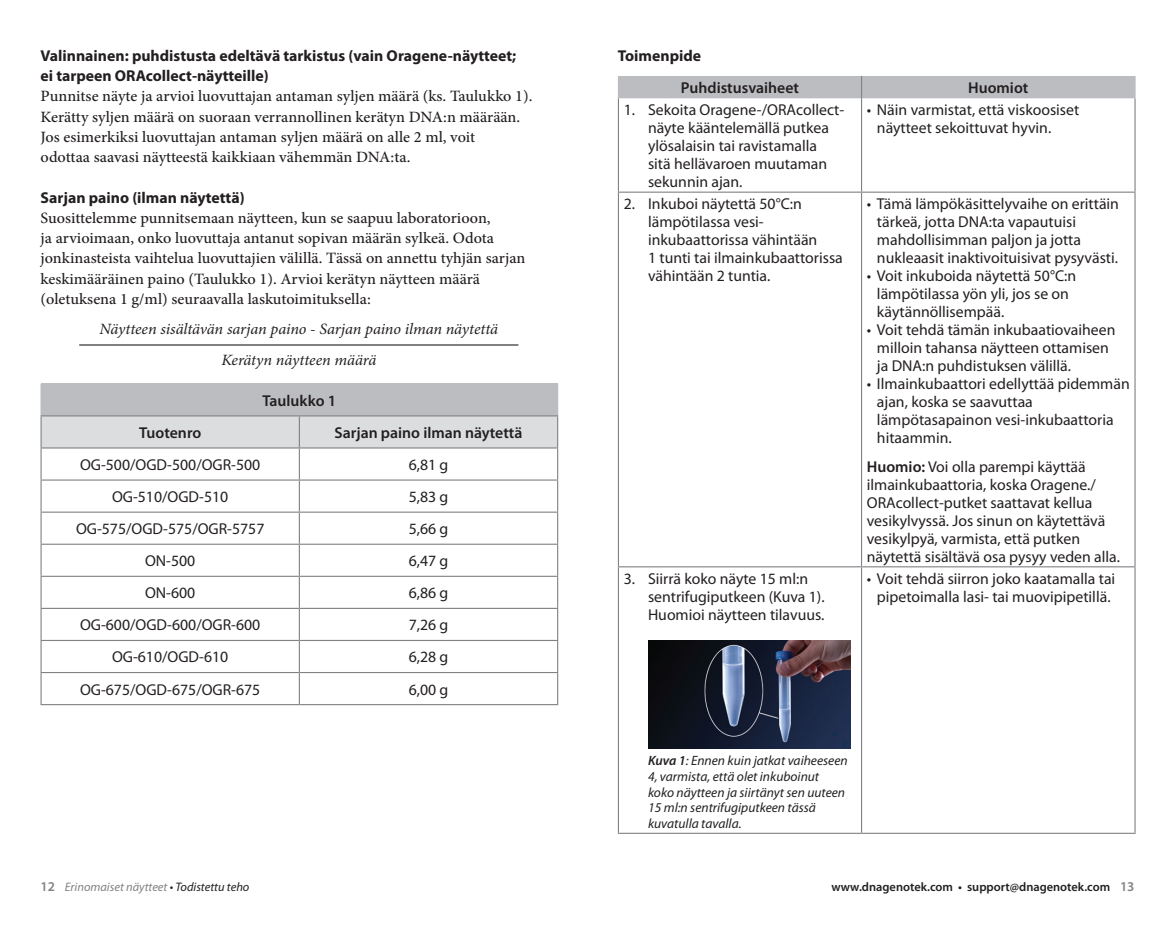
<style>
.page{position:relative;width:1175px;height:932px;background:#fff}
.page>*{position:absolute;margin:0;border:0;box-sizing:border-box;transform-origin:0 0}
.t1{font:15.75px/18px "Myriad Pro";color:#231f20}
.t2{font:500 15.75px/20.2px "Minion Pro";color:#231f20}
.t3{font:700 15.75px/20.2px "Myriad Pro";color:#231f20}
.t4{font:italic 15.75px/30.4px "Minion Pro";letter-spacing:-.005em;color:#231f20;text-align:center}
.t5{font:600 15.75px "Myriad Pro";color:#231f20}
.t6{font:italic 13.5px/15.8px "Myriad Pro";color:#231f20}
.t7{font:600 12.38px "Myriad Pro";color:#231f20}
.t8{font:italic 12.38px "Myriad Pro";color:#808285}
.s1{font-weight:600}
.s2{font-weight:600;font-style:normal;font-size:13.5px}
.s3{color:#231f20}
.s4{font-size:13.5px;color:#808285}
</style>
<div class="page">
<hr style="left:79px;top:344px;width:439px;height:1px;background:#231f20">
<div style="left:41px;top:384px;width:516px;height:32px;background:#bcbdc0"></div>
<div style="left:42px;top:416px;width:515px;height:31px;background:#dcdddf"></div>
<hr style="left:557px;top:384px;width:1px;height:31px;background:#bcbdc0">
<hr style="left:40px;top:416px;width:2px;height:31px;background:#808285">
<hr style="left:557px;top:416px;width:1px;height:31px;background:#808285">
<hr style="left:40px;top:448px;width:2px;height:31px;background:#808285">
<hr style="left:40px;top:480px;width:2px;height:31px;background:#808285">
<hr style="left:40px;top:512px;width:2px;height:31px;background:#808285">
<hr style="left:40px;top:543px;width:259px;height:1px;background:#808285">
<hr style="left:40px;top:544px;width:2px;height:31px;background:#808285">
<hr style="left:40px;top:575px;width:259px;height:2px;background:#808285">
<hr style="left:40px;top:577px;width:2px;height:31px;background:#808285">
<hr style="left:40px;top:608px;width:259px;height:1px;background:#808285">
<hr style="left:40px;top:609px;width:2px;height:31px;background:#808285">
<hr style="left:40px;top:640px;width:259px;height:1px;background:#808285">
<hr style="left:40px;top:641px;width:2px;height:31px;background:#808285">
<hr style="left:40px;top:672px;width:259px;height:1px;background:#808285">
<hr style="left:40px;top:673px;width:2px;height:31px;background:#808285">
<hr style="left:40px;top:704px;width:259px;height:1px;background:#808285">
<hr style="left:557px;top:448px;width:1px;height:31px;background:#808285">
<hr style="left:557px;top:480px;width:1px;height:31px;background:#808285">
<hr style="left:557px;top:512px;width:1px;height:31px;background:#808285">
<hr style="left:299px;top:543px;width:259px;height:1px;background:#808285">
<hr style="left:557px;top:544px;width:1px;height:31px;background:#808285">
<hr style="left:299px;top:575px;width:259px;height:2px;background:#808285">
<hr style="left:557px;top:577px;width:1px;height:31px;background:#808285">
<hr style="left:299px;top:608px;width:259px;height:1px;background:#808285">
<hr style="left:557px;top:609px;width:1px;height:31px;background:#808285">
<hr style="left:299px;top:640px;width:259px;height:1px;background:#808285">
<hr style="left:557px;top:641px;width:1px;height:31px;background:#808285">
<hr style="left:299px;top:672px;width:259px;height:1px;background:#808285">
<hr style="left:557px;top:673px;width:1px;height:31px;background:#808285">
<hr style="left:299px;top:704px;width:259px;height:1px;background:#808285">
<hr style="left:40px;top:384px;width:2px;height:31px;background:#bcbdc0">
<hr style="left:40px;top:415px;width:259px;height:1px;background:#808285">
<hr style="left:299px;top:415px;width:259px;height:1px;background:#808285">
<hr style="left:299px;top:416px;width:1px;height:31px;background:#808285">
<hr style="left:40px;top:447px;width:259px;height:1px;background:#808285">
<hr style="left:299px;top:447px;width:259px;height:1px;background:#808285">
<hr style="left:299px;top:448px;width:1px;height:31px;background:#808285">
<hr style="left:40px;top:479px;width:259px;height:1px;background:#808285">
<hr style="left:299px;top:479px;width:259px;height:1px;background:#808285">
<hr style="left:299px;top:480px;width:1px;height:31px;background:#808285">
<hr style="left:40px;top:511px;width:259px;height:1px;background:#808285">
<hr style="left:299px;top:511px;width:259px;height:1px;background:#808285">
<hr style="left:299px;top:512px;width:1px;height:31px;background:#808285">
<hr style="left:299px;top:544px;width:1px;height:31px;background:#808285">
<hr style="left:299px;top:577px;width:1px;height:31px;background:#808285">
<hr style="left:299px;top:609px;width:1px;height:31px;background:#808285">
<hr style="left:299px;top:641px;width:1px;height:31px;background:#808285">
<hr style="left:299px;top:673px;width:1px;height:31px;background:#808285">
<hr style="left:618px;top:98px;width:1px;height:93px;background:#808285">
<hr style="left:618px;top:193px;width:1px;height:373px;background:#808285">
<hr style="left:618px;top:567px;width:1px;height:265px;background:#808285">
<hr style="left:861px;top:98px;width:1px;height:93px;background:#808285">
<hr style="left:1134px;top:98px;width:1px;height:93px;background:#808285">
<hr style="left:861px;top:193px;width:1px;height:373px;background:#808285">
<hr style="left:1134px;top:193px;width:1px;height:373px;background:#808285">
<hr style="left:861px;top:567px;width:1px;height:265px;background:#808285">
<hr style="left:1134px;top:567px;width:1px;height:265px;background:#808285">
<hr style="left:618px;top:191px;width:243px;height:2px;background:#808285">
<hr style="left:861px;top:191px;width:274px;height:2px;background:#808285">
<hr style="left:618px;top:566px;width:243px;height:1px;background:#808285">
<hr style="left:861px;top:566px;width:274px;height:1px;background:#808285">
<hr style="left:618px;top:832px;width:243px;height:1px;background:#808285">
<hr style="left:861px;top:832px;width:274px;height:1px;background:#808285">
<div style="left:618px;top:76px;width:517px;height:22px;background:#bcbdc0"></div>
<img style="left:648px;top:640px;width:202px;height:108px">
<p class="t3" style="left:40px;top:45px;width:477px">Valinnainen: puhdistusta edeltävä tarkistus (vain Oragene-näytteet; ei tarpeen ORAcollect-näytteille)</p>
<p class="t2" style="left:40px;top:86px;width:493px">Punnitse näyte ja arvioi luovuttajan antaman syljen määrä (ks. Taulukko 1).<br>Kerätty syljen määrä on suoraan verrannollinen kerätyn DNA:n määrään.<br>Jos esimerkiksi luovuttajan antaman syljen määrä on alle 2 ml, voit<br>odottaa saavasi näytteestä kaikkiaan vähemmän DNA:ta.</p>
<p class="t3" style="left:40px;top:187px;width:206px">Sarjan paino (ilman näytettä)</p>
<p class="t2" style="left:40px;top:208px;width:486px">Suosittelemme punnitsemaan näytteen, kun se saapuu laboratorioon,<br>ja arvioimaan, onko luovuttaja antanut sopivan määrän sylkeä. Odota jonkinasteista vaihtelua luovuttajien välillä. Tässä on annettu tyhjän sarjan keskimääräinen paino (Taulukko 1). Arvioi kerätyn näytteen määrä (oletuksena 1 g/ml) seuraavalla laskutoimituksella:</p>
<p class="t4" style="left:99px;top:314px;width:400px">Näytteen sisältävän sarjan paino - Sarjan paino ilman näytettä<br>Kerätyn näytteen määrä</p>
<p class="t5" style="left:262px;top:390px;width:75px">Taulukko 1</p>
<p class="t5" style="left:139px;top:422px;width:64px">Tuotenro</p>
<p class="t5" style="left:334px;top:422px;width:189px">Sarjan paino ilman näytettä</p>
<p class="t1" style="left:80px;top:455px;width:182px">OG-500/OGD-500/OGR-500</p>
<p class="t1" style="left:409px;top:455px;width:41px">6,81 g</p>
<p class="t1" style="left:112px;top:487px;width:118px">OG-510/OGD-510</p>
<p class="t1" style="left:409px;top:487px;width:41px">5,83 g</p>
<p class="t1" style="left:76px;top:519px;width:190px">OG-575/OGD-575/OGR-5757</p>
<p class="t1" style="left:409px;top:519px;width:41px">5,66 g</p>
<p class="t1" style="left:145px;top:551px;width:52px">ON-500</p>
<p class="t1" style="left:409px;top:551px;width:41px">6,47 g</p>
<p class="t1" style="left:145px;top:583px;width:52px">ON-600</p>
<p class="t1" style="left:409px;top:583px;width:41px">6,86 g</p>
<p class="t1" style="left:80px;top:616px;width:182px">OG-600/OGD-600/OGR-600</p>
<p class="t1" style="left:409px;top:616px;width:41px">7,26 g</p>
<p class="t1" style="left:112px;top:648px;width:118px">OG-610/OGD-610</p>
<p class="t1" style="left:409px;top:648px;width:41px">6,28 g</p>
<p class="t1" style="left:80px;top:680px;width:182px">OG-675/OGD-675/OGR-675</p>
<p class="t1" style="left:409px;top:680px;width:41px">6,00 g</p>
<p class="t3" style="left:618px;top:45px;width:85px">Toimenpide</p>
<p class="t5" style="left:681px;top:78px;width:120px">Puhdistusvaiheet</p>
<p class="t5" style="left:968px;top:78px;width:62px">Huomiot</p>
<p class="t1" style="left:648px;top:100px;width:198px;text-indent:-24px">1. Sekoita Oragene-/ORAcollect&shy;näyte kääntelemällä putkea ylösalaisin tai ravistamalla<br>sitä hellävaroen muutaman sekunnin ajan.</p>
<p class="t1" style="left:877px;top:100px;width:204px;text-indent:-10px">• Näin varmistat, että viskoosiset näytteet sekoittuvat hyvin.</p>
<p class="t1" style="left:648px;top:195px;width:196px;text-indent:-24px">2. Inkuboi näytettä 50°C:n lämpötilassa vesi&shy;inkubaattorissa vähintään<br>1 tunti tai ilmainkubaattorissa vähintään 2 tuntia.</p>
<p class="t1" style="left:877px;top:195px;width:243px;text-indent:-10px">• Tämä lämpökäsittelyvaihe on erittäin tärkeä, jotta DNA:ta vapautuisi mahdollisimman paljon ja jotta nukleaasit inaktivoituisivat pysyvästi.</p>
<p class="t1" style="left:877px;top:267px;width:201px;text-indent:-10px">• Voit inkuboida näytettä 50°C:n lämpötilassa yön yli, jos se on käytännöllisempää.</p>
<p class="t1" style="left:877px;top:321px;width:240px;text-indent:-10px">• Voit tehdä tämän inkubaatiovaiheen milloin tahansa näytteen ottamisen ja DNA:n puhdistuksen välillä.</p>
<p class="t1" style="left:877px;top:375px;width:254px;text-indent:-10px">• Ilmainkubaattori edellyttää pidemmän ajan, koska se saavuttaa lämpötasapainon vesi-inkubaattoria hitaammin.</p>
<p class="t1" style="left:866px;top:457px;width:255px"><span class="s1">Huomio:</span> Voi olla parempi käyttää ilmainkubaattoria, koska Oragene./ ORAcollect-putket saattavat kellua vesikylvyssä. Jos sinun on käytettävä vesikylpyä, varmista, että putken näytettä sisältävä osa pysyy veden alla.</p>
<p class="t1" style="left:648px;top:569px;width:178px;text-indent:-24px">3. Siirrä koko näyte 15 ml:n sentrifugiputkeen (Kuva 1).<br>Huomioi näytteen tilavuus.</p>
<p class="t1" style="left:866px;top:569px;width:250px;text-align:center">• Voit tehdä siirron joko kaatamalla tai pipetoimalla lasi- tai muovipipetillä.</p>
<p class="t6" style="left:648px;top:752px;width:201px"><span class="s1">Kuva 1</span>: Ennen kuin jatkat vaiheeseen<br>4, varmista, että olet inkuboinut koko näytteen ja siirtänyt sen uuteen<br>15 ml:n sentrifugiputkeen tässä kuvatulla tavalla.</p>
<p class="t8" style="left:41px;top:879px;width:210px"><span class="s2">12</span> Erinomaiset näytteet <span class="s3">• Todistettu teho</span></p>
<p class="t7" style="left:831px;top:879px;width:304px">www.dnagenotek.com • support@dnagenotek.com <span class="s4">13</span></p>
</div>
